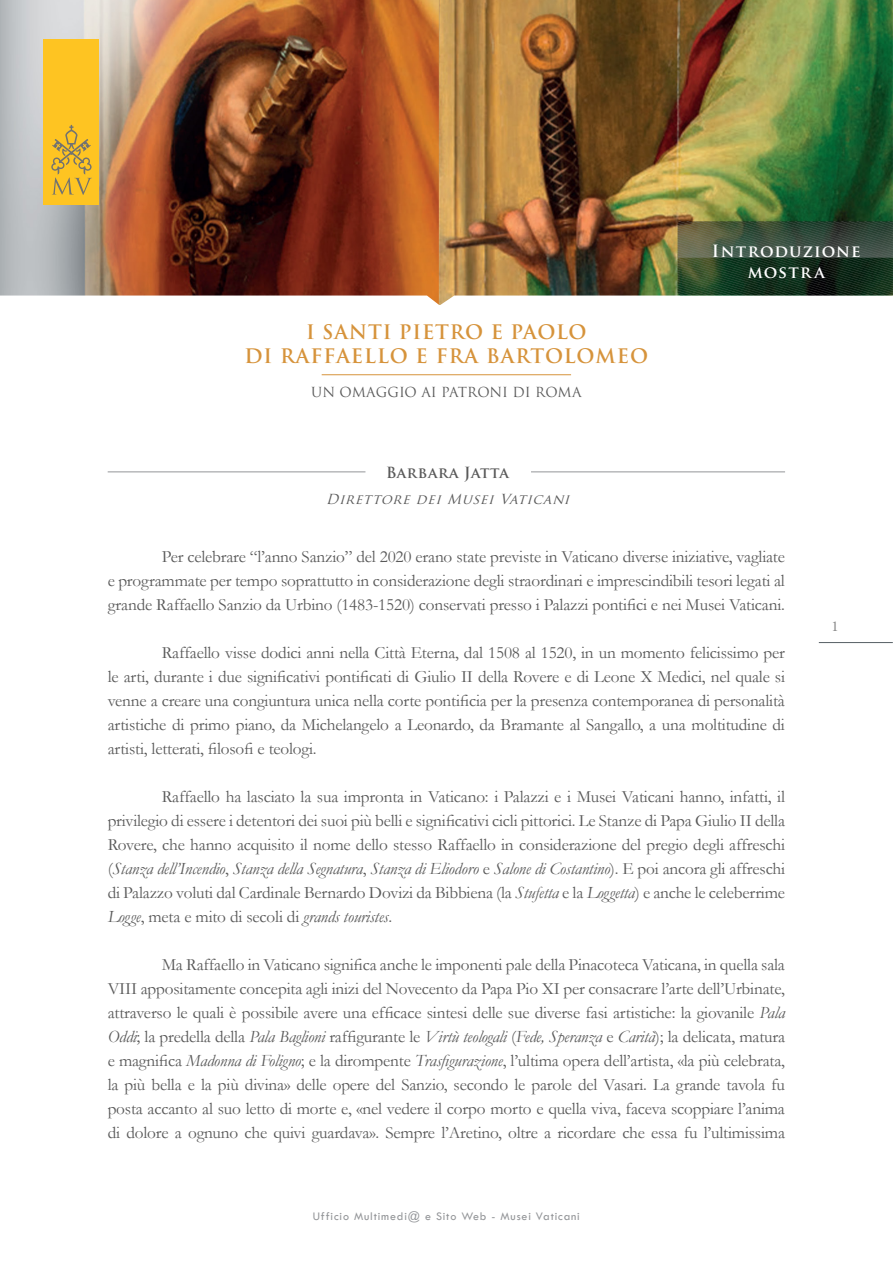
<style>
.page{position:relative;width:893px;height:1263px;background:#fff}
.page>*{position:absolute;margin:0;border:0;box-sizing:border-box;transform-origin:0 0}
.t1{font:700 19.5px/24.5px "Trajan Pro";letter-spacing:.04em;color:#d6933b;text-align:center}
.t2{font:17.25px/24px "Garamond";letter-spacing:-.01em;color:#595959;text-align:justify}
.t3{font:700 16.5px/21px "Trajan Pro";letter-spacing:.065em;color:#fff;text-align:center}
.t4{font:700 15px "Trajan Pro";letter-spacing:.04em;color:#595959}
.t5{font:15px "Minion Pro";color:#8b8b8b}
.t6{font:italic 13.5px "Trajan Pro";color:#595959}
.t7{font:13.5px "Trajan Pro";color:#595959}
.t8{font:12px "Tw Cen";letter-spacing:.07em;color:#939598}
.s1{font-style:italic}
</style>
<div class="page">
<hr style="left:819px;top:642px;width:74px;height:1px;background:#575f65">
<img style="left:0;top:0;width:893px;height:221px">
<div style="left:43px;top:40px;width:56px;height:165px;background:#fec422"></div>
<svg style="left:51px;top:125px;width:41px;height:70px"></svg>
<hr style="left:108px;top:471px;width:257px;height:1px;background:#939598">
<hr style="left:531px;top:471px;width:254px;height:1px;background:#939598">
<hr style="left:322px;top:374px;width:249px;height:1px;background:#d6933b">
<img style="left:0;top:221px;width:893px;height:84px">
<p class="t1" style="left:245px;top:320px;width:405px">I SANTI PIETRO E PAOLO<br>DI RAFFAELLO E FRA BARTOLOMEO</p>
<p class="t7" style="left:311px;top:384px;width:272px">UN OMAGGIO AI PATRONI DI ROMA</p>
<p class="t4" style="left:386px;top:463px;width:124px">Barbara Jatta</p>
<p class="t6" style="left:326px;top:490px;width:250px">Direttore dei Musei Vaticani</p>
<p class="t3" style="left:712px;top:241px;width:150px">Introduzione mostra</p>
<p class="t2" style="left:108px;top:544px;width:679px;text-indent:54px">Per celebrare “l’anno Sanzio” del 2020 erano state previste in Vaticano diverse iniziative, vagliate e programmate per tempo soprattutto in considerazione degli straordinari e imprescindibili tesori legati al grande Raffaello Sanzio da Urbino (1483-1520) conservati presso i Palazzi pontifici e nei Musei Vaticani.</p>
<p class="t2" style="left:108px;top:640px;width:679px;text-indent:54px">Raffaello visse dodici anni nella Città Eterna, dal 1508 al 1520, in un momento felicissimo per le arti, durante i due significativi pontificati di Giulio II della Rovere e di Leone X Medici, nel quale si venne a creare una congiuntura unica nella corte pontificia per la presenza contemporanea di personalità artistiche di primo piano, da Michelangelo a Leonardo, da Bramante al Sangallo, a una moltitudine di artisti, letterati, filosofi e teologi.</p>
<p class="t2" style="left:108px;top:784px;width:679px;text-indent:54px">Raffaello ha lasciato la sua impronta in Vaticano: i Palazzi e i Musei Vaticani hanno, infatti, il privilegio di essere i detentori dei suoi più belli e significativi cicli pittorici. Le Stanze di Papa Giulio II della Rovere, che hanno acquisito il nome dello stesso Raffaello in considerazione del pregio degli affreschi (<span class="s1">Stanza dell’Incendio</span>, <span class="s1">Stanza della Segnatura</span>, <span class="s1">Stanza di Eliodoro</span> e <span class="s1">Salone di Costantino</span>). E poi ancora gli affreschi di Palazzo voluti dal Cardinale Bernardo Dovizi da Bibbiena (la <span class="s1">Stufetta</span> e la <span class="s1">Loggetta</span>) e anche le celeberrime <span class="s1">Logge</span>, meta e mito di secoli di <span class="s1">grands touristes</span>.</p>
<p class="t2" style="left:108px;top:952px;width:679px;text-indent:54px">Ma Raffaello in Vaticano significa anche le imponenti pale della Pinacoteca Vaticana, in quella sala VIII appositamente concepita agli inizi del Novecento da Papa Pio XI per consacrare l’arte dell’Urbinate, attraverso le quali è possibile avere una efficace sintesi delle sue diverse fasi artistiche: la giovanile <span class="s1">Pala Oddi</span>; la predella della <span class="s1">Pala Baglioni</span> raffigurante le <span class="s1">Virtù teologali</span> (<span class="s1">Fede, Speranza</span> e <span class="s1">Carità</span>); la delicata, matura e magnifica <span class="s1">Madonna di Foligno</span>; e la dirompente <span class="s1">Trasfigurazione</span>, l’ultima opera dell’artista, «la più celebrata, la più bella e la più divina» delle opere del Sanzio, secondo le parole del Vasari. La grande tavola fu posta accanto al suo letto di morte e, «nel vedere il corpo morto e quella viva, faceva scoppiare l’anima di dolore a ognuno che quivi guardava». Sempre l’Aretino, oltre a ricordare che essa fu l’ultimissima</p>
<p class="t8" style="left:313px;top:1209px;width:269px">Ufficio Multimedi@ e Sito Web - Musei Vaticani</p>
<p class="t5" style="left:831px;top:616px;width:9px">1</p>
</div>
